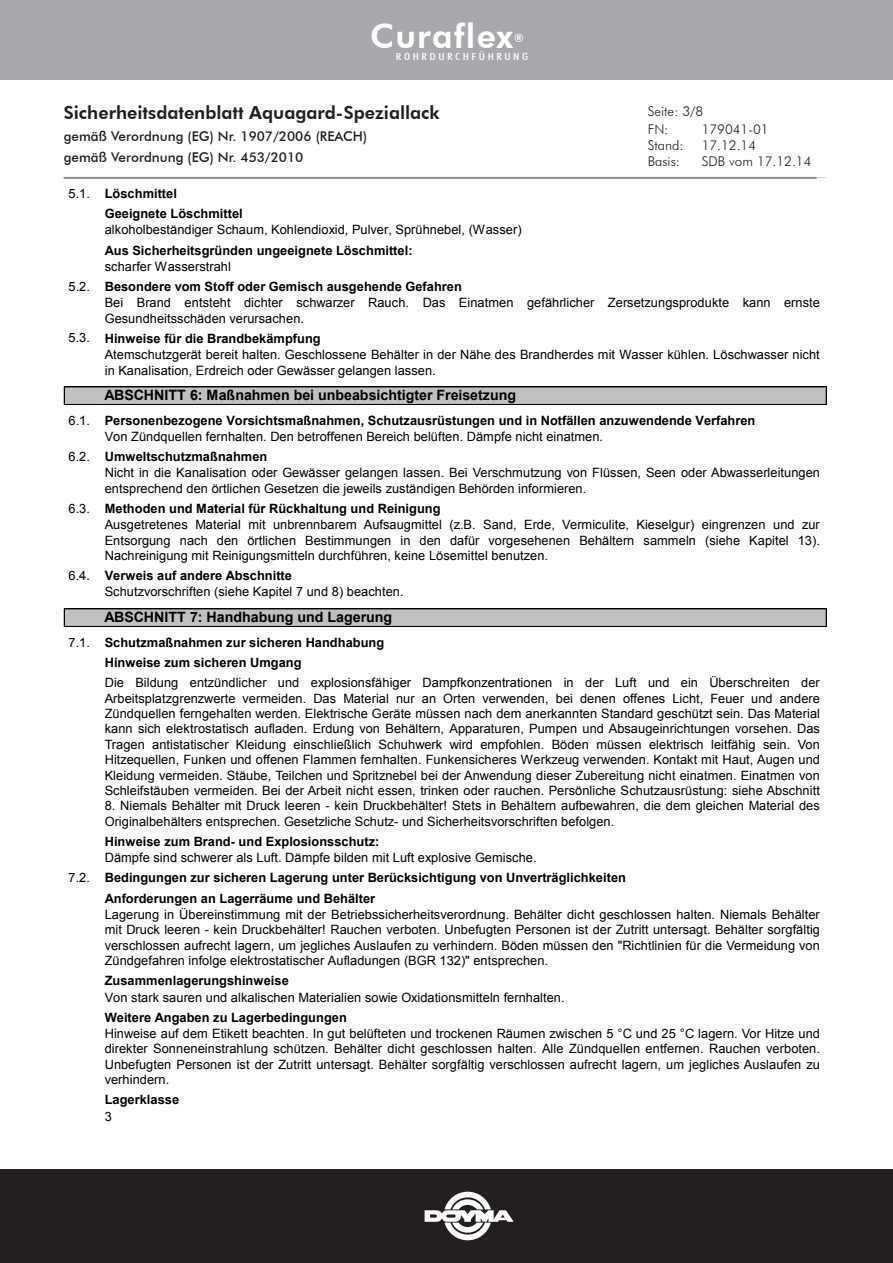
<style>
.page{position:relative;width:893px;height:1263px;background:#fff}
.page>*{position:absolute;margin:0;border:0;box-sizing:border-box;transform-origin:0 0}
.t1{font:800 33.45px "Futura BT";letter-spacing:.035em;color:#fff}
.t2{font:800 18px "Futura BT";color:#231f20}
.t3{font:700 14.25px "Arial";color:#000}
.t4{font:500 13.5px/21.6px "Futura BT";color:#231f20}
.t5{font:300 13.5px/18.3px "Futura BT";color:#231f20}
.t6{font:12.75px/15.5px "Arial";letter-spacing:.005em;color:#000}
.t7{font:700 12.75px/20.2px "Arial";color:#000}
.t8{font:800 11.55px "Futura BT";color:#fff}
.t9{font:500 condensed 9.75px "Futura BT";letter-spacing:.2em;color:#fff;scale:1.3 1}
.s1{font-weight:400}
.s2{font-weight:700}
</style>
<div class="page">
<hr style="left:64px;top:177px;width:752px;height:1px;background:#231f20">
<div style="left:0;top:0;width:893px;height:80px;background:#a8a9ad"></div>
<div style="left:0;top:1169px;width:893px;height:94px;background:#231f20"></div>
<svg style="left:425px;top:1192px;width:89px;height:48px"></svg>
<hr style="left:64px;top:178px;width:761px;height:1px;background:#c0c0c0">
<div style="left:64px;top:387px;width:36px;height:18px;background:#c0c0c0"></div>
<div style="left:100px;top:387px;width:605px;height:18px;background:#c0c0c0"></div>
<div style="left:705px;top:387px;width:121px;height:18px;background:#c0c0c0"></div>
<hr style="left:64px;top:387px;width:36px;height:1px;background:#000">
<hr style="left:64px;top:404px;width:36px;height:1px;background:#000">
<svg style="left:64px;top:388px;width:1px;height:16px"></svg>
<hr style="left:100px;top:387px;width:605px;height:1px;background:#000">
<hr style="left:100px;top:404px;width:605px;height:1px;background:#000">
<hr style="left:705px;top:387px;width:121px;height:1px;background:#000">
<hr style="left:705px;top:404px;width:121px;height:1px;background:#000">
<svg style="left:826px;top:387px;width:1px;height:17px"></svg>
<div style="left:64px;top:609px;width:36px;height:18px;background:#c0c0c0"></div>
<div style="left:100px;top:609px;width:605px;height:18px;background:#c0c0c0"></div>
<div style="left:705px;top:609px;width:121px;height:18px;background:#c0c0c0"></div>
<hr style="left:64px;top:609px;width:36px;height:1px;background:#000">
<hr style="left:64px;top:626px;width:36px;height:1px;background:#000">
<svg style="left:64px;top:610px;width:1px;height:16px"></svg>
<hr style="left:100px;top:609px;width:605px;height:1px;background:#000">
<hr style="left:100px;top:626px;width:605px;height:1px;background:#000">
<hr style="left:705px;top:609px;width:121px;height:1px;background:#000">
<hr style="left:705px;top:626px;width:121px;height:1px;background:#000">
<svg style="left:826px;top:609px;width:1px;height:17px"></svg>
<h1 class="t1" style="left:370px;top:15px;width:144px">Curaflex</h1>
<p class="t8" style="left:514px;top:31px;width:11px">®</p>
<p class="t9" style="left:396px;top:50px;width:103px">ROHRDURCHFÜHRUNG</p>
<h2 class="t2" style="left:64px;top:102px;width:377px">Sicherheitsdatenblatt Aquagard-Speziallack</h2>
<p class="t4" style="left:64px;top:125px;width:305px">gemäß Verordnung (EG) Nr. 1907/2006 (REACH) gemäß Verordnung (EG) Nr. 453/2010</p>
<p class="t5" style="left:648px;top:102px;width:57px">Seite: 3/8<br>FN:</p>
<p class="t5" style="left:702px;top:120px;width:68px">179041-01</p>
<p class="t6" style="left:64px;top:129px;width:62px">Artikel-Nr.:</p>
<p class="t6" style="left:177px;top:130px;width:66px;line-height:12.8px">18915014<br>27.01.2015</p>
<p class="t6" style="left:64px;top:154px;width:49px">Version:</p>
<p class="t6" style="left:177px;top:154px;width:27px">1.10</p>
<p class="t7" style="left:105px;top:184px;width:139px;line-height:19.8px;text-indent:-36px"><span class="s1">5.1.</span> Löschmittel<br>Geeignete Löschmittel</p>
<p class="t6" style="left:105px;top:222px;width:418px">alkoholbeständiger Schaum, Kohlendioxid, Pulver, Sprühnebel, (Wasser)</p>
<p class="t7" style="left:105px;top:240px;width:309px">Aus Sicherheitsgründen ungeeignete Löschmittel:</p>
<p class="t7" style="left:68px;top:257px;width:395px;text-indent:36px"><span class="s1">scharfer Wasserstrahl<br>5.2.</span> Besondere vom Stoff oder Gemisch ausgehende Gefahren</p>
<p class="t6" style="left:105px;top:295px;width:717px">Bei Brand entsteht dichter schwarzer Rauch. Das Einatmen gefährlicher Zersetzungsprodukte kann ernste<br>Gesundheitsschäden verursachen.</p>
<p class="t6" style="left:105px;top:331px;width:717px;text-indent:-36px">5.3. <span class="s2">Hinweise für die Brandbekämpfung<br></span>Atemschutzgerät bereit halten. Geschlossene Behälter in der Nähe des Brandherdes mit Wasser kühlen. Löschwasser nicht in Kanalisation, Erdreich oder Gewässer gelangen lassen.</p>
<p class="t3" style="left:104px;top:385px;width:413px">ABSCHNITT 6: Maßnahmen bei unbeabsichtigter Freisetzung</p>
<p class="t7" style="left:105px;top:412px;width:652px;line-height:16.2px;text-indent:-36px"><span class="s1">6.1.</span> Personenbezogene Vorsichtsmaßnahmen, Schutzausrüstungen und in Notfällen anzuwendende Verfahren<br><span class="s1">Von Zündquellen fernhalten. Den betroffenen Bereich belüften. Dämpfe nicht einatmen.</span></p>
<p class="t6" style="left:105px;top:449px;width:717px;text-indent:-36px">6.2. <span class="s2">Umweltschutzmaßnahmen<br></span>Nicht in die Kanalisation oder Gewässer gelangen lassen. Bei Verschmutzung von Flüssen, Seen oder Abwasserleitungen entsprechend den örtlichen Gesetzen die jeweils zuständigen Behörden informieren.</p>
<p class="t6" style="left:105px;top:501px;width:717px;text-indent:-36px">6.3. <span class="s2">Methoden und Material für Rückhaltung und Reinigung<br></span>Ausgetretenes Material mit unbrennbarem Aufsaugmittel (z.B. Sand, Erde, Vermiculite, Kieselgur) eingrenzen und zur Entsorgung nach den örtlichen Bestimmungen in den dafür vorgesehenen Behältern sammeln (siehe Kapitel 13).<br>Nachreinigung mit Reinigungsmitteln durchführen, keine Lösemittel benutzen.</p>
<p class="t6" style="left:105px;top:568px;width:300px;line-height:16.2px;text-indent:-36px">6.4. <span class="s2">Verweis auf andere Abschnitte<br></span>Schutzvorschriften (siehe Kapitel 7 und 8) beachten.</p>
<p class="t3" style="left:104px;top:607px;width:289px">ABSCHNITT 7: Handhabung und Lagerung</p>
<p class="t7" style="left:105px;top:632px;width:281px;text-indent:-36px"><span class="s1">7.1.</span> Schutzmaßnahmen zur sicheren Handhabung<br>Hinweise zum sicheren Umgang</p>
<p class="t6" style="left:105px;top:675px;width:717px;text-align:justify">Die Bildung entzündlicher und explosionsfähiger Dampfkonzentrationen in der Luft und ein Überschreiten der Arbeitsplatzgrenzwerte vermeiden. Das Material nur an Orten verwenden, bei denen offenes Licht, Feuer und andere Zündquellen ferngehalten werden. Elektrische Geräte müssen nach dem anerkannten Standard geschützt sein. Das Material kann sich elektrostatisch aufladen. Erdung von Behältern, Apparaturen, Pumpen und Absaugeinrichtungen vorsehen. Das Tragen antistatischer Kleidung einschließlich Schuhwerk wird empfohlen. Böden müssen elektrisch leitfähig sein. Von Hitzequellen, Funken und offenen Flammen fernhalten. Funkensicheres Werkzeug verwenden. Kontakt mit Haut, Augen und Kleidung vermeiden. Stäube, Teilchen und Spritznebel bei der Anwendung dieser Zubereitung nicht einatmen. Einatmen von Schleifstäuben vermeiden. Bei der Arbeit nicht essen, trinken oder rauchen. Persönliche Schutzausrüstung: siehe Abschnitt</p>
<p class="t6" style="left:105px;top:798px;width:717px">8. Niemals Behälter mit Druck leeren - kein Druckbehälter! Stets in Behältern aufbewahren, die dem gleichen Material des<br>Originalbehälters entsprechen. Gesetzliche Schutz- und Sicherheitsvorschriften befolgen.</p>
<p class="t7" style="left:105px;top:832px;width:276px">Hinweise zum Brand- und Explosionsschutz:</p>
<p class="t6" style="left:105px;top:850px;width:433px">Dämpfe sind schwerer als Luft. Dämpfe bilden mit Luft explosive Gemische.</p>
<p class="t7" style="left:68px;top:868px;width:559px"><span class="s1">7.2.</span> Bedingungen zur sicheren Lagerung unter Berücksichtigung von Unverträglichkeiten</p>
<p class="t7" style="left:105px;top:888px;width:272px">Anforderungen an Lagerräume und Behälter</p>
<p class="t6" style="left:105px;top:907px;width:717px;text-align:justify">Lagerung in Übereinstimmung mit der Betriebssicherheitsverordnung. Behälter dicht geschlossen halten. Niemals Behälter mit Druck leeren - kein Druckbehälter! Rauchen verboten. Unbefugten Personen ist der Zutritt untersagt. Behälter sorgfältig verschlossen aufrecht lagern, um jegliches Auslaufen zu verhindern. Böden müssen den "Richtlinien für die Vermeidung von Zündgefahren infolge elektrostatischer Aufladungen (BGR 132)" entsprechen.</p>
<p class="t7" style="left:105px;top:971px;width:186px">Zusammenlagerungshinweise</p>
<p class="t6" style="left:105px;top:989px;width:461px">Von stark sauren und alkalischen Materialien sowie Oxidationsmitteln fernhalten.</p>
<p class="t7" style="left:105px;top:1007px;width:244px">Weitere Angaben zu Lagerbedingungen</p>
<p class="t6" style="left:105px;top:1026px;width:717px;text-align:justify">Hinweise auf dem Etikett beachten. In gut belüfteten und trockenen Räumen zwischen 5 °C und 25 °C lagern. Vor Hitze und direkter Sonneneinstrahlung schützen. Behälter dicht geschlossen halten. Alle Zündquellen entfernen. Rauchen verboten.<br>Unbefugten Personen ist der Zutritt untersagt. Behälter sorgfältig verschlossen aufrecht lagern, um jegliches Auslaufen zu verhindern.</p>
<p class="t7" style="left:105px;top:1090px;width:76px">Lagerklasse</p>
<p class="t6" style="left:105px;top:1108px;width:9px">3</p>
<p class="t5" style="left:648px;top:136px;width:37px">Stand:</p>
<p class="t5" style="left:702px;top:136px;width:56px">17.12.14</p>
<p class="t5" style="left:648px;top:152px;width:34px">Basis:</p>
<p class="t5" style="left:702px;top:152px;width:111px">SDB vom 17.12.14</p>
</div>
